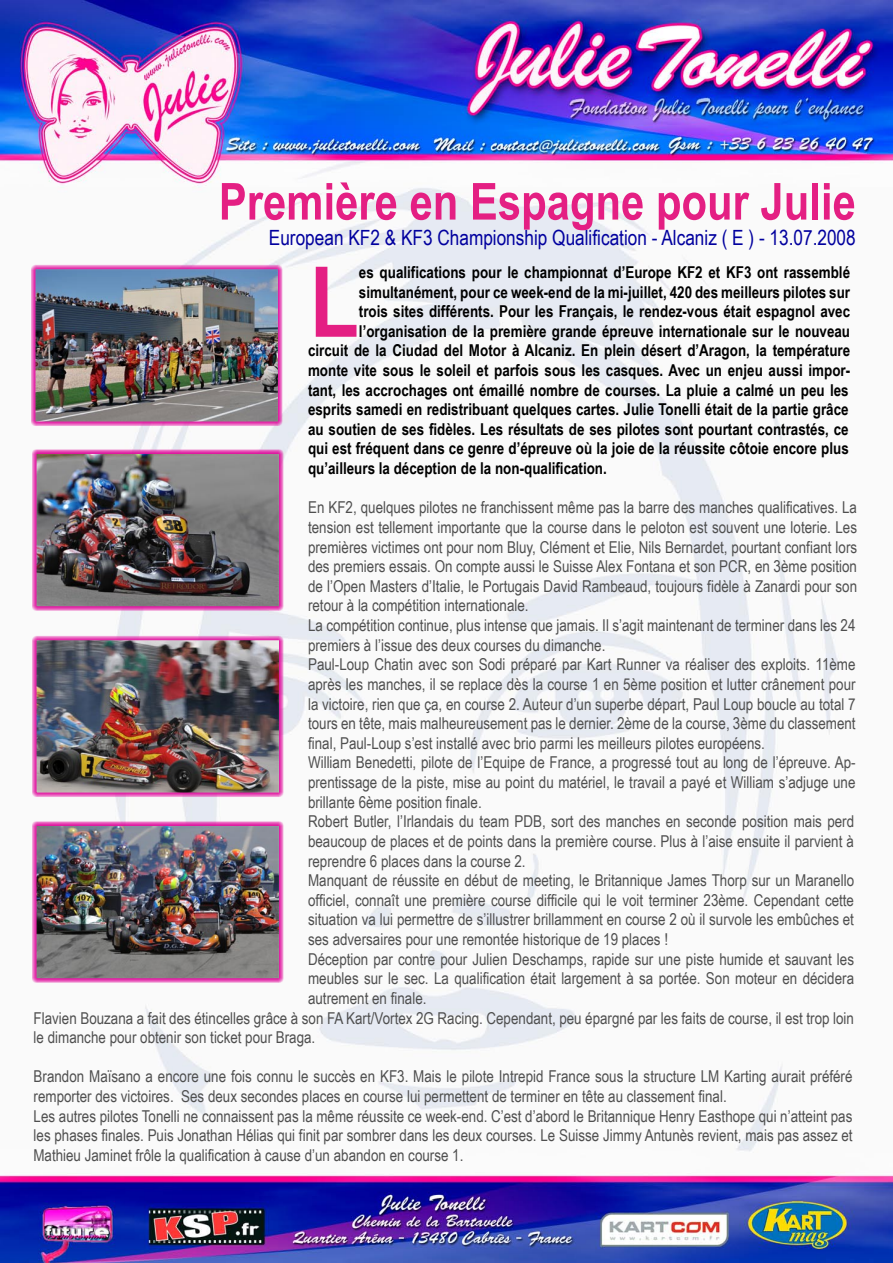
<style>
.page{position:relative;width:893px;height:1263px;background:#fff}
.page>*{position:absolute;margin:0;border:0;box-sizing:border-box;transform-origin:0 0}
.t1{font:700 98.55px "Arial Narrow";color:#e41f83}
.t2{font:700 51px "Arial Narrow";color:#e41f83}
.t3{font:21px "Arial Narrow";color:#01009e}
.t4{font:16.35px/19.6px "Arial Narrow";color:#4f4f4f}
.t5{font:700 16.35px "Arial Narrow";color:#000}
</style>
<div class="page">
<img style="left:0;top:0;width:893px;height:1263px">
<img style="left:37px;top:826px;width:242px;height:152px">
<div style="left:32px;top:821px;width:252px;height:162px;border:4px solid #df0098"></div>
<img style="left:37px;top:454px;width:242px;height:152px">
<div style="left:32px;top:449px;width:252px;height:162px;border:4px solid #df0098"></div>
<img style="left:37px;top:641px;width:242px;height:151px">
<div style="left:32px;top:636px;width:252px;height:161px;border:4px solid #df0098"></div>
<img style="left:36px;top:270px;width:241px;height:151px">
<div style="left:31px;top:265px;width:251px;height:161px;border:4px solid #df0098"></div>
<h2 class="t2" style="left:219px;top:172px;width:638px">Première en Espagne pour Julie</h2>
<p class="t3" style="left:269px;top:225px;width:588px">European KF2 &amp; KF3 Championship Qualification - Alcaniz ( E ) - 13.07.2008</p>
<h1 class="t1" style="left:310px;top:245px;width:51px">L</h1>
<p class="t5" style="left:359px;top:263px;width:493px">es qualifications pour le championnat d’Europe KF2 et KF3 ont rassemblé</p>
<p class="t5" style="left:359px;top:282px;width:493px">simultanément, pour ce week-end de la mi-juillet, 420 des meilleurs pilotes sur</p>
<p class="t5" style="left:359px;top:302px;width:493px">trois sites différents. Pour les Français, le rendez-vous était espagnol avec</p>
<p class="t5" style="left:359px;top:321px;width:493px">l’organisation de la première grande épreuve internationale sur le nouveau</p>
<p class="t5" style="left:308px;top:341px;width:544px">circuit de la Ciudad del Motor à Alcaniz. En plein désert d’Aragon, la température</p>
<p class="t5" style="left:308px;top:361px;width:544px">monte vite sous le soleil et parfois sous les casques. Avec un enjeu aussi impor-</p>
<p class="t5" style="left:308px;top:380px;width:542px">tant, les accrochages ont émaillé nombre de courses. La pluie a calmé un peu les</p>
<p class="t5" style="left:308px;top:400px;width:542px">esprits samedi en redistribuant quelques cartes. Julie Tonelli était de la partie grâce</p>
<p class="t5" style="left:308px;top:420px;width:542px">au soutien de ses fidèles. Les résultats de ses pilotes sont pourtant contrastés, ce</p>
<p class="t5" style="left:308px;top:439px;width:542px">qui est fréquent dans ce genre d’épreuve où la joie de la réussite côtoie encore plus</p>
<p class="t5" style="left:308px;top:459px;width:300px">qu’ailleurs la déception de la non-qualification.</p>
<p class="t4" style="left:308px;top:498px;width:550px">En KF2, quelques pilotes ne franchissent même pas la barre des manches qualificatives. La</p>
<p class="t4" style="left:308px;top:517px;width:550px">tension est tellement importante que la course dans le peloton est souvent une loterie. Les</p>
<p class="t4" style="left:308px;top:537px;width:551px">premières victimes ont pour nom Bluy, Clément et Elie, Nils Bernardet, pourtant confiant lors</p>
<p class="t4" style="left:308px;top:557px;width:550px">des premiers essais. On compte aussi le Suisse Alex Fontana et son PCR, en 3ème position</p>
<p class="t4" style="left:308px;top:576px;width:551px">de l’Open Masters d’Italie, le Portugais David Rambeaud, toujours fidèle à Zanardi pour son</p>
<p class="t4" style="left:308px;top:596px;width:222px">retour à la compétition internationale.</p>
<p class="t4" style="left:308px;top:615px;width:549px">La compétition continue, plus intense que jamais. Il s’agit maintenant de terminer dans les 24</p>
<p class="t4" style="left:308px;top:635px;width:299px">premiers à l’issue des deux courses du dimanche.</p>
<p class="t4" style="left:308px;top:655px;width:549px">Paul-Loup Chatin avec son Sodi préparé par Kart Runner va réaliser des exploits. 11ème</p>
<p class="t4" style="left:308px;top:674px;width:549px">après les manches, il se replace dès la course 1 en 5ème position et lutter crânement pour</p>
<p class="t4" style="left:308px;top:694px;width:549px">la victoire, rien que ça, en course 2. Auteur d’un superbe départ, Paul Loup boucle au total 7</p>
<p class="t4" style="left:308px;top:713px;width:549px">tours en tête, mais malheureusement pas le dernier. 2ème de la course, 3ème du classement</p>
<p class="t4" style="left:308px;top:733px;width:458px">final, Paul-Loup s’est installé avec brio parmi les meilleurs pilotes européens.</p>
<p class="t4" style="left:308px;top:753px;width:549px">William Benedetti, pilote de l’Equipe de France, a progressé tout au long de l’épreuve. Ap-</p>
<p class="t4" style="left:308px;top:772px;width:549px">prentissage de la piste, mise au point du matériel, le travail a payé et William s’adjuge une</p>
<p class="t4" style="left:308px;top:792px;width:175px">brillante 6ème position finale.</p>
<p class="t4" style="left:308px;top:812px;width:548px">Robert Butler, l’Irlandais du team PDB, sort des manches en seconde position mais perd</p>
<p class="t4" style="left:308px;top:831px;width:547px">beaucoup de places et de points dans la première course. Plus à l’aise ensuite il parvient à</p>
<p class="t4" style="left:308px;top:851px;width:219px">reprendre 6 places dans la course 2.</p>
<p class="t4" style="left:308px;top:870px;width:548px">Manquant de réussite en début de meeting, le Britannique James Thorp sur un Maranello</p>
<p class="t4" style="left:308px;top:890px;width:547px">officiel, connaît une première course difficile qui le voit terminer 23ème. Cependant cette</p>
<p class="t4" style="left:308px;top:910px;width:547px">situation va lui permettre de s’illustrer brillamment en course 2 où il survole les embûches et</p>
<p class="t4" style="left:308px;top:929px;width:361px">ses adversaires pour une remontée historique de 19 places !</p>
<p class="t4" style="left:308px;top:949px;width:547px">Déception par contre pour Julien Deschamps, rapide sur une piste humide et sauvant les</p>
<p class="t4" style="left:308px;top:969px;width:548px">meubles sur le sec. La qualification était largement à sa portée. Son moteur en décidera</p>
<p class="t4" style="left:308px;top:988px;width:120px">autrement en finale.</p>
<p class="t4" style="left:34px;top:1008px;width:822px">Flavien Bouzana a fait des étincelles grâce à son FA Kart/Vortex 2G Racing. Cependant, peu épargné par les faits de course, il est trop loin</p>
<p class="t4" style="left:34px;top:1027px;width:283px">le dimanche pour obtenir son ticket pour Braga.</p>
<p class="t4" style="left:33px;top:1067px;width:821px">Brandon Maïsano a encore une fois connu le succès en KF3. Mais le pilote Intrepid France sous la structure LM Karting aurait préféré remporter des victoires. Ses deux secondes places en course lui permettent de terminer en tête au classement final.<br>Les autres pilotes Tonelli ne connaissent pas la même réussite ce week-end. C’est d’abord le Britannique Henry Easthope qui n’atteint pas les phases finales. Puis Jonathan Hélias qui finit par sombrer dans les deux courses. Le Suisse Jimmy Antunès revient, mais pas assez et Mathieu Jaminet frôle la qualification à cause d’un abandon en course 1.</p>
</div>
